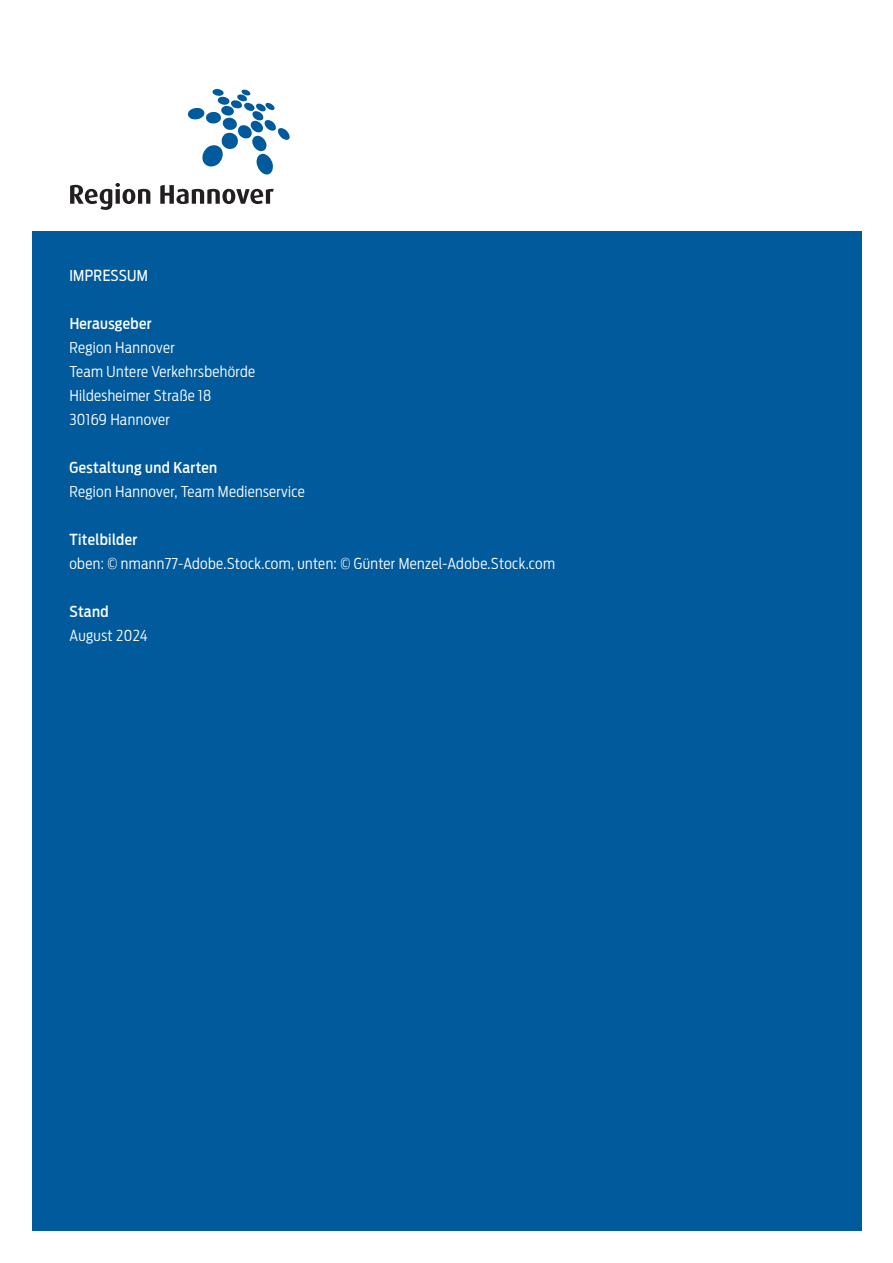
<style>
.page{position:relative;width:893px;height:1263px;background:#fff}
.page>*{position:absolute;margin:0;border:0;box-sizing:border-box;transform-origin:0 0}
.t1{font:300 15px/24px "Antenna Cond";letter-spacing:.025em;color:#fff}
.t2{font:500 15px "Antenna Cond";letter-spacing:.025em;color:#fff}
.t3{font:15px "Antenna Cond";letter-spacing:.02em;color:#fff}
</style>
<div class="page">
<div style="left:32px;top:232px;width:829px;height:999px;background:#005a9c"></div>
<svg style="left:70px;top:183px;width:80px;height:27px"></svg>
<svg style="left:160px;top:185px;width:114px;height:19px"></svg>
<svg style="left:187px;top:89px;width:103px;height:86px"></svg>
<p class="t3" style="left:69px;top:267px;width:80px">IMPRESSUM</p>
<p class="t2" style="left:69px;top:315px;width:84px">Herausgeber</p>
<p class="t1" style="left:69px;top:336px;width:187px">Region Hannover<br>Team Untere Verkehrsbehörde<br>Hildesheimer Straße 18<br>30169 Hannover</p>
<p class="t2" style="left:69px;top:459px;width:149px">Gestaltung und Karten</p>
<p class="t1" style="left:69px;top:480px;width:237px">Region Hannover, Team Medienservice</p>
<p class="t2" style="left:69px;top:531px;width:69px">Titelbilder</p>
<p class="t1" style="left:69px;top:552px;width:487px">oben: © nmann77-Adobe.Stock.com, unten: © Günter Menzel-Adobe.Stock.com</p>
<p class="t2" style="left:69px;top:603px;width:41px">Stand</p>
<p class="t1" style="left:69px;top:624px;width:80px">August 2024</p>
</div>
